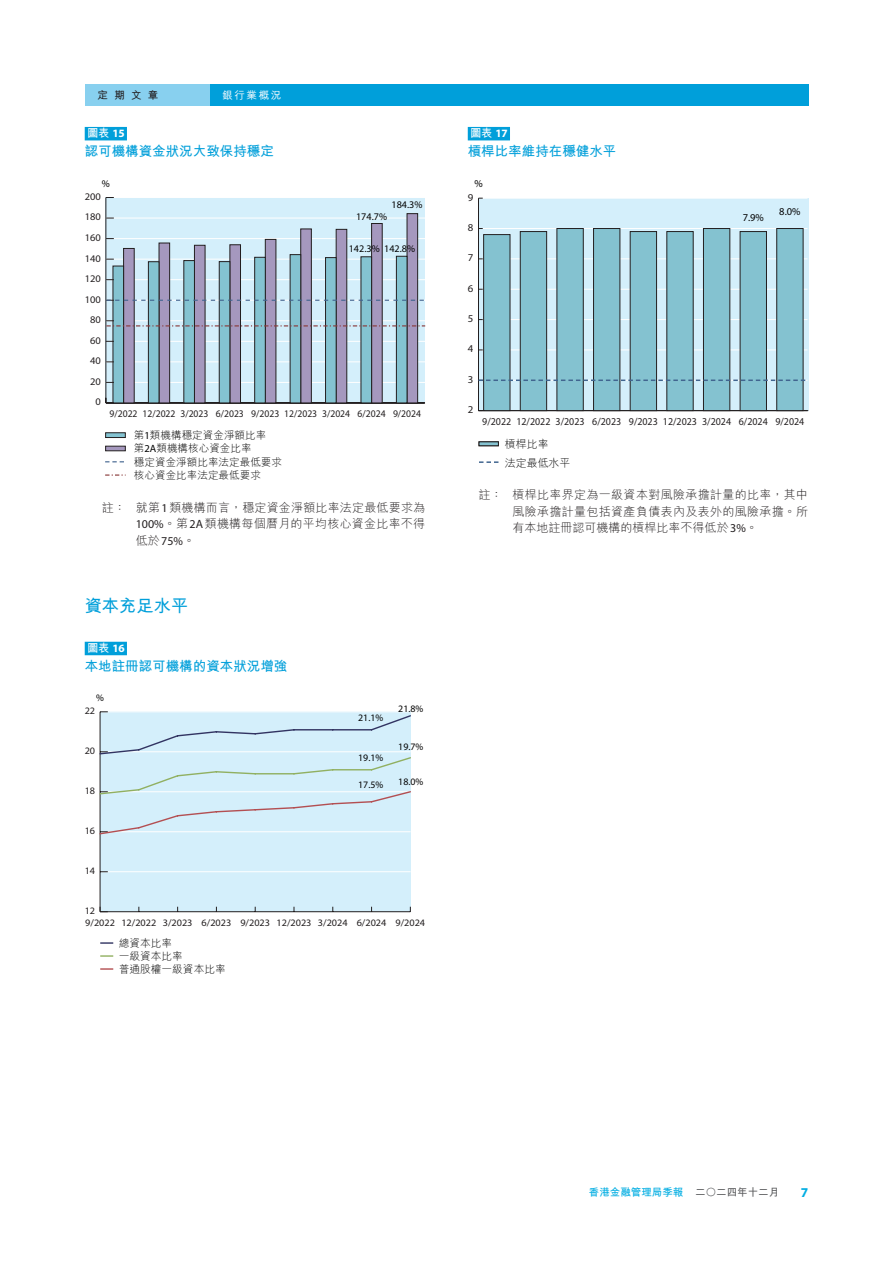
<style>
.page{position:relative;width:893px;height:1263px;background:#fff}
.page>*{position:absolute;margin:0;border:0;box-sizing:border-box;transform-origin:0 0}
._03_H3{font:700 17.25px "M Hei HK";color:#009fda}
._04_H4{font:700 13.5px "M Hei HK";color:#009fda}
.t1{font:700 13.5px "Myriad Pro";color:#00ade2}
._06_Notes{font:300 12px/16.5px "M Hei HK";letter-spacing:.02em;color:#231f20;text-align:justify}
.sub_subhead{font:700 11.25px "M Hei HK";color:#fff}
.t2{font:10.95px/18.3px "M Hei HK Light E Ten B5 H";color:#030303}
.t3{font:10.65px "M Hei HK Light E Ten B5 H";color:#030303}
.t4{font:10.5px "Myriad Pro";color:#231f20;scale:.95 1}
.t5{font:10.5px/13.4px "M Hei HK Light E Ten B5 H";color:#030303}
.t6{font:700 10.5px "M Hei HK";color:#00ade2}
.t7{font:10.5px "Myriad Pro";color:#030303}
.t8{font:10.5px "Myriad Pro";color:#231f20;scale:1.04 1}
.t9{font:500 10.5px "M Hei HK";letter-spacing:.15em;color:#fff}
.t10{font:700 10.5px "M Hei HK";color:#231f20}
.t11{font:10.2px "Myriad Pro";color:#231f20;scale:.95 1}
.t12{font:10.2px/20.5px "Myriad Pro";color:#231f20;scale:1.04 1}
.t13{font:10.2px "Myriad Pro";color:#030303}
.t14{font:9.9px "Myriad Pro";color:#231f20;scale:1.04 1}
.t15{font:9.9px "Myriad Pro";color:#030303}
.s1{font-family:"Myriad Pro"}
.s2{font-family:"Myriad Pro";font-weight:400}
.s3{color:#57585a}
</style>
<div class="page">
<div style="left:85px;top:85px;width:723px;height:21px;background:#009fda"></div>
<div style="left:85px;top:85px;width:124px;height:21px;background:#88d0ef"></div>
<div style="left:467px;top:127px;width:43px;height:13px;background:#009fda"></div>
<div style="left:85px;top:127px;width:42px;height:13px;background:#009fda"></div>
<div style="left:85px;top:641px;width:42px;height:14px;background:#009fda"></div>
<div style="left:105px;top:197px;width:319px;height:206px;background:#d4effb"></div>
<hr style="left:105px;top:197px;width:1px;height:206px;background:#231f20">
<hr style="left:106px;top:402px;width:319px;height:1px;background:#231f20">
<hr style="left:106px;top:382px;width:319px;height:1px;background:#fff">
<hr style="left:106px;top:361px;width:319px;height:1px;background:#fff">
<hr style="left:108px;top:341px;width:317px;height:1px;background:#fff">
<hr style="left:106px;top:279px;width:319px;height:1px;background:#fff">
<hr style="left:106px;top:218px;width:319px;height:1px;background:#fff">
<hr style="left:106px;top:238px;width:319px;height:1px;background:#fff">
<hr style="left:106px;top:259px;width:319px;height:1px;background:#fff">
<hr style="left:106px;top:197px;width:319px;height:1px;background:#fff">
<div style="left:123px;top:248px;width:11px;height:155px;background:#a598be"></div>
<div style="left:159px;top:242px;width:11px;height:161px;background:#a598be;border:1px solid #231f20"></div>
<div style="left:194px;top:245px;width:11px;height:158px;background:#a598be"></div>
<div style="left:229px;top:244px;width:12px;height:159px;background:#a598be;border:1px solid #231f20"></div>
<div style="left:265px;top:239px;width:11px;height:164px;background:#a598be;border:1px solid #231f20"></div>
<div style="left:300px;top:228px;width:11px;height:175px;background:#a598be"></div>
<div style="left:335px;top:229px;width:12px;height:174px;background:#a598be;border:1px solid #231f20"></div>
<div style="left:371px;top:223px;width:11px;height:180px;background:#a598be"></div>
<div style="left:406px;top:213px;width:12px;height:190px;background:#a598be;border:1px solid #231f20"></div>
<div style="left:112px;top:265px;width:12px;height:138px;background:#84c3d1;border:1px solid #231f20"></div>
<div style="left:148px;top:261px;width:11px;height:142px;background:#84c3d1;border:1px solid #231f20"></div>
<div style="left:183px;top:260px;width:12px;height:143px;background:#84c3d1;border:1px solid #231f20"></div>
<div style="left:219px;top:261px;width:11px;height:142px;background:#84c3d1;border:1px solid #231f20"></div>
<div style="left:254px;top:257px;width:11px;height:146px;background:#84c3d1;border:1px solid #231f20"></div>
<div style="left:289px;top:254px;width:12px;height:149px;background:#84c3d1;border:1px solid #231f20"></div>
<div style="left:325px;top:257px;width:11px;height:146px;background:#84c3d1;border:1px solid #231f20"></div>
<div style="left:360px;top:256px;width:12px;height:147px;background:#84c3d1;border:1px solid #231f20"></div>
<div style="left:396px;top:256px;width:11px;height:147px;background:#84c3d1;border:1px solid #231f20"></div>
<svg style="left:106px;top:398px;width:8px;height:5px"></svg>
<svg style="left:106px;top:299px;width:319px;height:2px"></svg>
<svg style="left:106px;top:320px;width:319px;height:6px"></svg>
<svg style="left:105px;top:432px;width:21px;height:6px"></svg>
<svg style="left:105px;top:445px;width:21px;height:6px"></svg>
<svg style="left:105px;top:461px;width:19px;height:1px"></svg>
<svg style="left:105px;top:474px;width:20px;height:1px"></svg>
<div style="left:100px;top:711px;width:310px;height:200px;background:#d4effb"></div>
<hr style="left:100px;top:911px;width:310px;height:1px;background:#231f20">
<hr style="left:100px;top:871px;width:310px;height:1px;background:#fff">
<hr style="left:100px;top:711px;width:1px;height:200px;background:#231f20">
<svg style="left:99px;top:711px;width:312px;height:124px"></svg>
<svg style="left:100px;top:968px;width:13px;height:1px"></svg>
<svg style="left:100px;top:955px;width:13px;height:1px"></svg>
<svg style="left:100px;top:942px;width:13px;height:1px"></svg>
<div style="left:478px;top:198px;width:329px;height:213px;background:#d4effb"></div>
<svg style="left:478px;top:441px;width:20px;height:5px"></svg>
<svg style="left:479px;top:461px;width:20px;height:2px"></svg>
<hr style="left:478px;top:410px;width:329px;height:1px;background:#231f20">
<hr style="left:478px;top:349px;width:329px;height:1px;background:#fff">
<hr style="left:478px;top:319px;width:329px;height:1px;background:#fff">
<hr style="left:478px;top:289px;width:329px;height:1px;background:#fff">
<hr style="left:478px;top:258px;width:329px;height:1px;background:#fff">
<hr style="left:478px;top:228px;width:329px;height:1px;background:#fff">
<hr style="left:478px;top:198px;width:329px;height:1px;background:#fff">
<hr style="left:478px;top:198px;width:1px;height:212px;background:#231f20">
<div style="left:483px;top:234px;width:27px;height:177px;background:#84c2d0;border:1px solid #231f20"></div>
<div style="left:519px;top:231px;width:27px;height:180px;background:#84c2d0;border:1px solid #231f20"></div>
<div style="left:556px;top:228px;width:27px;height:183px;background:#84c2d0"></div>
<div style="left:593px;top:228px;width:27px;height:183px;background:#84c2d0;border:1px solid #231f20"></div>
<div style="left:629px;top:231px;width:27px;height:180px;background:#84c2d0;border:1px solid #231f20"></div>
<div style="left:666px;top:231px;width:27px;height:180px;background:#84c2d0"></div>
<div style="left:702px;top:228px;width:28px;height:183px;background:#84c2d0;border:1px solid #231f20"></div>
<div style="left:739px;top:231px;width:27px;height:180px;background:#84c2d0"></div>
<div style="left:776px;top:228px;width:27px;height:183px;background:#84c2d0;border:1px solid #231f20"></div>
<svg style="left:478px;top:379px;width:329px;height:2px"></svg>
<p class="t10" style="left:97px;top:88px;width:62px">定期文章</p>
<p class="t9" style="left:222px;top:88px;width:60px">銀行業概況</p>
<h4 class="sub_subhead" style="left:87px;top:125px;width:39px">圖表 <span class="s1">15</span></h4>
<h4 class="_04_H4" style="left:85px;top:141px;width:190px">認可機構資金狀況大致保持穩定</h4>
<p class="t13" style="left:102px;top:177px;width:10px">%</p>
<p class="t12" style="left:85px;top:186px;width:17px">200<br>180</p>
<p class="t12" style="left:85px;top:227px;width:17px">160</p>
<p class="t12" style="left:85px;top:247px;width:17px">140</p>
<p class="t12" style="left:85px;top:268px;width:17px">120</p>
<p class="t12" style="left:85px;top:289px;width:17px">100</p>
<p class="t12" style="left:90px;top:309px;width:12px">80</p>
<p class="t12" style="left:90px;top:330px;width:12px">60</p>
<p class="t12" style="left:90px;top:350px;width:12px">40</p>
<p class="t12" style="left:90px;top:371px;width:12px">20</p>
<p class="t12" style="left:95px;top:391px;width:7px">0</p>
<p class="t13" style="left:391px;top:198px;width:32px">184.3%</p>
<p class="t13" style="left:356px;top:211px;width:32px">174.7%</p>
<p class="t13" style="left:348px;top:242px;width:68px">142.3% 142.8%</p>
<p class="t11" style="left:109px;top:407px;width:329px">9/2022 12/2022 3/2023 6/2023 9/2023 12/2023 3/2024 6/2024 9/2024</p>
<p class="t5" style="left:134px;top:428px;width:149px">第<span class="s1">1</span>類機構穩定資金淨額比率第<span class="s1">2A</span>類機構核心資金比率<br>穩定資金淨額比率法定最低要求核心資金比率法定最低要求</p>
<p class="_06_Notes" style="left:136px;top:498px;width:291px;text-indent:-34px">註： 就第<span class="s2">1</span>類機構而言，穩定資金淨額比率法定最低要求為<span class="s2">100%</span>。第<span class="s2">2A</span>類機構每個曆月的平均核心資金比率不得低於<span class="s2">75%</span>。</p>
<h3 class="_03_H3" style="left:85px;top:593px;width:105px">資本充足水平</h3>
<h4 class="sub_subhead" style="left:87px;top:639px;width:39px">圖表 <span class="s1">16</span></h4>
<h4 class="_04_H4" style="left:85px;top:655px;width:204px">本地註冊認可機構的資本狀況增強</h4>
<p class="t15" style="left:96px;top:691px;width:9px">%</p>
<p class="t14" style="left:85px;top:704px;width:12px">22</p>
<p class="t14" style="left:85px;top:744px;width:12px">20</p>
<p class="t14" style="left:85px;top:784px;width:12px">18</p>
<p class="t14" style="left:85px;top:824px;width:12px">16</p>
<p class="t14" style="left:85px;top:864px;width:12px">14</p>
<p class="t14" style="left:85px;top:904px;width:12px">12</p>
<p class="t15" style="left:358px;top:711px;width:27px">21.1%</p>
<p class="t15" style="left:358px;top:751px;width:27px">19.1%</p>
<p class="t15" style="left:358px;top:778px;width:27px">17.5%</p>
<p class="t15" style="left:398px;top:702px;width:27px">21.8%</p>
<p class="t15" style="left:398px;top:740px;width:27px">19.7%</p>
<p class="t15" style="left:398px;top:775px;width:27px">18.0%</p>
<p class="t14" style="left:85px;top:916px;width:328px">9/2022 12/2022 3/2023 6/2023 9/2023 12/2023 3/2024 6/2024 9/2024</p>
<p class="t3" style="left:119px;top:963px;width:109px">普通股權一級資本比率</p>
<p class="t3" style="left:119px;top:937px;width:55px">總資本比率</p>
<p class="t3" style="left:119px;top:950px;width:66px">一級資本比率</p>
<h4 class="sub_subhead" style="left:470px;top:125px;width:39px">圖表 <span class="s1">17</span></h4>
<h4 class="_04_H4" style="left:467px;top:141px;width:150px">槓桿比率維持在穩健水平</h4>
<p class="t7" style="left:474px;top:177px;width:10px">%</p>
<p class="t8" style="left:467px;top:191px;width:7px">9</p>
<p class="t8" style="left:467px;top:221px;width:7px">8</p>
<p class="t8" style="left:467px;top:251px;width:7px">7</p>
<p class="t8" style="left:467px;top:281px;width:7px">6</p>
<p class="t8" style="left:467px;top:312px;width:7px">5</p>
<p class="t8" style="left:467px;top:342px;width:7px">4</p>
<p class="t8" style="left:467px;top:372px;width:7px">3</p>
<p class="t8" style="left:467px;top:403px;width:7px">2</p>
<p class="t7" style="left:742px;top:211px;width:23px">7.9%</p>
<p class="t7" style="left:779px;top:205px;width:23px">8.0%</p>
<p class="t4" style="left:482px;top:415px;width:340px">9/2022 12/2022 3/2023 6/2023 9/2023 12/2023 3/2024 6/2024 9/2024</p>
<p class="t2" style="left:504px;top:435px;width:67px">槓桿比率<br>法定最低水平</p>
<p class="_06_Notes" style="left:512px;top:486px;width:297px;text-indent:-34px">註： 槓桿比率界定為一級資本對風險承擔計量的比率，其中風險承擔計量包括資產負債表內及表外的風險承擔。所有本地註冊認可機構的槓桿比率不得低於<span class="s2">3%</span>。</p>
<p class="t6" style="left:588px;top:1184px;width:192px">香港金融管理局季報 <span class="s3">二〇二四年十二月</span></p>
<p class="t1" style="left:800px;top:1183px;width:9px">7</p>
</div>
